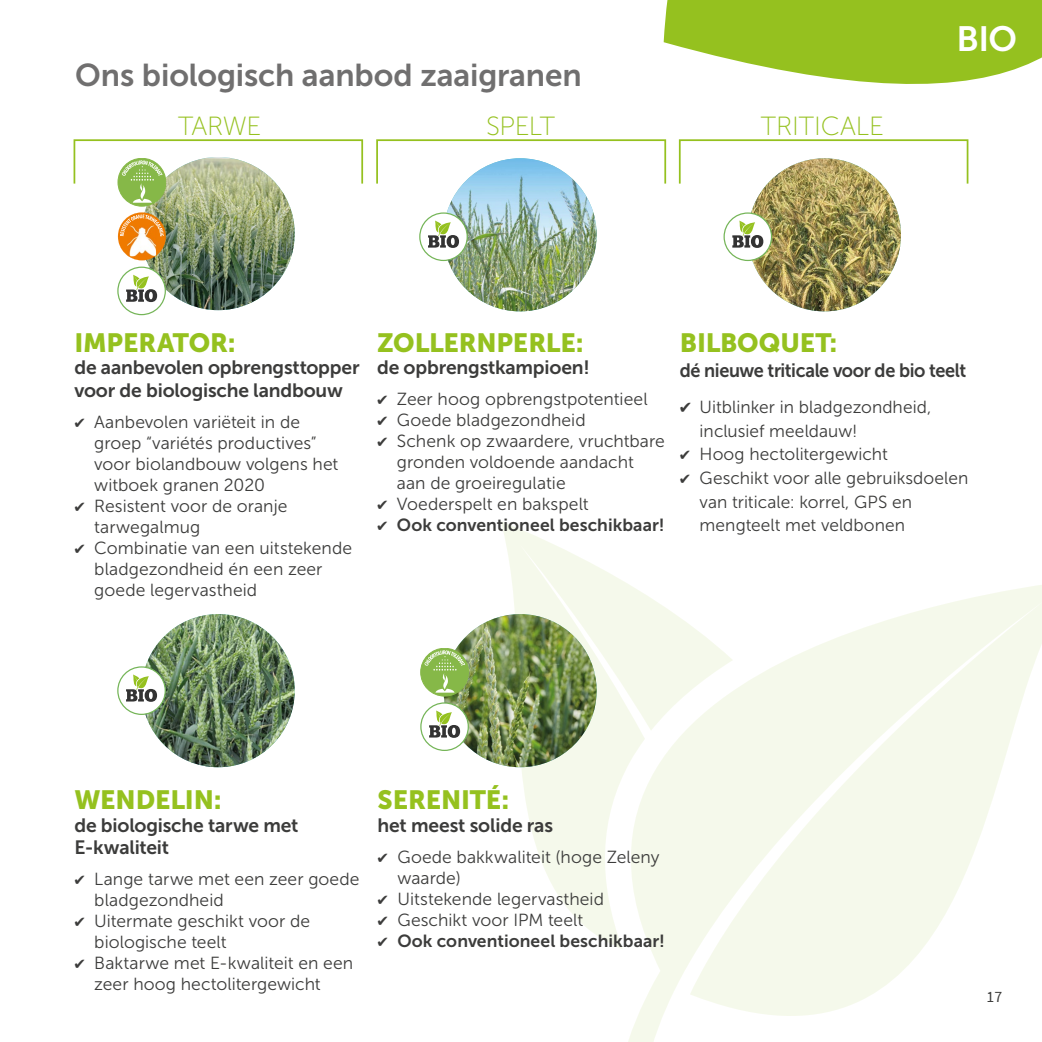
<style>
.page{position:relative;width:1042px;height:1042px;background:#fff}
.page>*{position:absolute;margin:0;border:0;box-sizing:border-box;transform-origin:0 0}
.t1{font:35px "Museo Sans 700";color:#fff}
.t2{font:31.5px "Museo Sans 700";letter-spacing:-.005em;color:#706f6f}
.t3{font:26.25px "Museo Sans 900";letter-spacing:-.01em;color:#95c11f}
.t4{font:26.25px "Museo Sans 100";letter-spacing:-.01em;color:#95c11f}
.t5{font:19.25px/22.8px "Museo Sans 700";letter-spacing:-.01em;color:#3c3c3b}
.t6{font:19.25px "Museo Sans 700";letter-spacing:-.01em;color:#3c3c3b;scale:.94 1}
.t7{font:17.5px/21px "Museo Sans 300";letter-spacing:.005em;color:#3c3c3b}
.t8{font:17.5px "Museo Sans 700";letter-spacing:.005em;color:#3c3c3b}
.t9{font:15.75px "Source Sans Pro";color:#3c3c3b}
.s1{font-family:"Menlo"}
.s2{font-family:"Menlo";font-size:19.25px}
</style>
<div class="page">
<svg style="left:664px;top:0;width:378px;height:148px"></svg>
<svg style="left:501px;top:521px;width:121px;height:419px;fill:#f5f9eb"></svg>
<svg style="left:604px;top:581px;width:438px;height:461px;fill:#f5f9eb"></svg>
<img style="left:142px;top:157px;width:153px;height:153px;border-radius:77px">
<img style="left:443px;top:158px;width:154px;height:153px;border-radius:77px">
<img style="left:748px;top:158px;width:153px;height:153px;border-radius:77px">
<div style="left:118px;top:267px;width:47px;height:48px;background:#fff;border-radius:50%"></div>
<div style="left:117px;top:267px;width:49px;height:48px;border:1px solid #75b558;border-radius:50%"></div>
<svg style="left:126px;top:275px;width:31px;height:27px"></svg>
<div style="left:420px;top:213px;width:47px;height:47px;background:#fff;border-radius:50%"></div>
<div style="left:419px;top:212px;width:49px;height:49px;border:1px solid #75b558;border-radius:50%"></div>
<svg style="left:428px;top:221px;width:31px;height:27px"></svg>
<div style="left:724px;top:213px;width:47px;height:47px;background:#fff;border-radius:50%"></div>
<div style="left:723px;top:212px;width:49px;height:49px;border:1px solid #75b558;border-radius:50%"></div>
<svg style="left:732px;top:221px;width:31px;height:27px"></svg>
<img style="left:142px;top:614px;width:153px;height:153px;border-radius:77px">
<div style="left:118px;top:667px;width:47px;height:47px;background:#fff;border-radius:50%"></div>
<div style="left:117px;top:666px;width:49px;height:49px;border:1px solid #75b558;border-radius:50%"></div>
<svg style="left:126px;top:674px;width:31px;height:28px"></svg>
<div style="left:118px;top:158px;width:48px;height:48px;background:#86b848;border-radius:50%"></div>
<div style="left:118px;top:158px;width:48px;height:48px;border:1px solid #86b848;border-radius:50%"></div>
<svg style="left:122px;top:160px;width:40px;height:43px"></svg>
<img style="left:443px;top:614px;width:154px;height:153px;border-radius:77px">
<div style="left:421px;top:703px;width:47px;height:47px;background:#fff;border-radius:50%"></div>
<div style="left:420px;top:702px;width:49px;height:49px;border:1px solid #75b558;border-radius:50%"></div>
<svg style="left:429px;top:710px;width:31px;height:28px"></svg>
<svg style="left:421px;top:648px;width:47px;height:48px"></svg>
<div style="left:421px;top:648px;width:47px;height:48px;border:1px solid #86b848;border-radius:50%"></div>
<svg style="left:424px;top:650px;width:41px;height:42px"></svg>
<svg style="left:118px;top:212px;width:48px;height:48px"></svg>
<div style="left:74px;top:139px;width:289px;height:45px;border:2px solid #95c11f"></div>
<div style="left:376px;top:139px;width:290px;height:45px;border:2px solid #95c11f"></div>
<div style="left:679px;top:139px;width:289px;height:45px;border:2px solid #95c11f"></div>
<h2 class="t2" style="left:75px;top:57px;width:508px">Ons biologisch aanbod zaaigranen</h2>
<h3 class="t4" style="left:178px;top:112px;width:85px">TARWE</h3>
<h3 class="t4" style="left:486px;top:112px;width:71px">SPELT</h3>
<h3 class="t4" style="left:761px;top:112px;width:125px">TRITICALE</h3>
<h1 class="t1" style="left:956px;top:19px;width:62px">BIO</h1>
<h3 class="t3" style="left:74px;top:327px;width:163px">IMPERATOR:</h3>
<p class="t5" style="left:74px;top:356px;width:287px">de aanbevolen opbrengsttopper voor de biologische landbouw</p>
<p class="t7" style="left:94px;top:412px;width:246px;text-indent:-20px"><span class="s1">✔</span> Aanbevolen variëteit in de groep “variétés productives” voor biolandbouw volgens het witboek granen 2020</p>
<p class="t7" style="left:94px;top:496px;width:195px;text-indent:-20px"><span class="s1">✔</span> Resistent voor de oranje tarwegalmug</p>
<p class="t7" style="left:94px;top:538px;width:259px;text-indent:-20px"><span class="s1">✔</span> Combinatie van een uitstekende bladgezondheid én een zeer goede legervastheid</p>
<h3 class="t3" style="left:377px;top:327px;width:208px">ZOLLERNPERLE:</h3>
<p class="t5" style="left:377px;top:356px;width:214px">de opbrengstkampioen!</p>
<p class="t7" style="left:377px;top:389px;width:272px"><span class="s1">✔</span> Zeer hoog opbrengstpotentieel</p>
<p class="t7" style="left:377px;top:410px;width:210px"><span class="s1">✔</span> Goede bladgezondheid</p>
<p class="t7" style="left:397px;top:431px;width:269px;text-indent:-20px"><span class="s1">✔</span> Schenk op zwaardere, vruchtbare gronden voldoende aandacht aan de groeiregulatie</p>
<p class="t7" style="left:377px;top:494px;width:213px"><span class="s1">✔</span> Voederspelt en bakspelt</p>
<p class="t8" style="left:377px;top:515px;width:289px"><span class="s1">✔</span> Ook conventioneel beschikbaar!</p>
<h3 class="t3" style="left:680px;top:327px;width:159px">BILBOQUET:</h3>
<p class="t6" style="left:680px;top:360px;width:306px">dé nieuwe triticale voor de bio teelt</p>
<p class="t7" style="left:699px;top:395px;width:233px;line-height:23.6px;text-indent:-20px"><span class="s2">✔</span> Uitblinker in bladgezondheid, inclusief meeldauw!</p>
<p class="t7" style="left:680px;top:444px;width:210px"><span class="s1">✔</span> Hoog hectolitergewicht</p>
<p class="t7" style="left:699px;top:466px;width:270px;line-height:23.6px;text-indent:-20px"><span class="s1">✔</span> Geschikt voor alle gebruiksdoelen van triticale: korrel, GPS en mengteelt met veldbonen</p>
<h3 class="t3" style="left:74px;top:785px;width:149px">WENDELIN:</h3>
<p class="t5" style="left:74px;top:813px;width:226px">de biologische tarwe met<br>E-kwaliteit</p>
<p class="t7" style="left:94px;top:869px;width:267px;text-indent:-20px"><span class="s1">✔</span> Lange tarwe met een zeer goede bladgezondheid</p>
<p class="t7" style="left:94px;top:911px;width:217px;text-indent:-20px"><span class="s1">✔</span> Uitermate geschikt voor de biologische teelt</p>
<p class="t7" style="left:94px;top:953px;width:260px;text-indent:-20px"><span class="s1">✔</span> Baktarwe met E-kwaliteit en een zeer hoog hectolitergewicht</p>
<h3 class="t3" style="left:378px;top:785px;width:133px">SERENITÉ:</h3>
<p class="t5" style="left:378px;top:813px;width:177px">het meest solide ras</p>
<p class="t7" style="left:397px;top:846px;width:264px;text-indent:-20px"><span class="s1">✔</span> Goede bakkwaliteit (hoge Zeleny waarde)</p>
<p class="t7" style="left:378px;top:888px;width:228px"><span class="s1">✔</span> Uitstekende legervastheid</p>
<p class="t7" style="left:378px;top:909px;width:207px"><span class="s1">✔</span> Geschikt voor IPM teelt</p>
<p class="t8" style="left:378px;top:931px;width:289px"><span class="s1">✔</span> Ook conventioneel beschikbaar!</p>
<p class="t9" style="left:986px;top:987px;width:17px">17</p>
</div>
